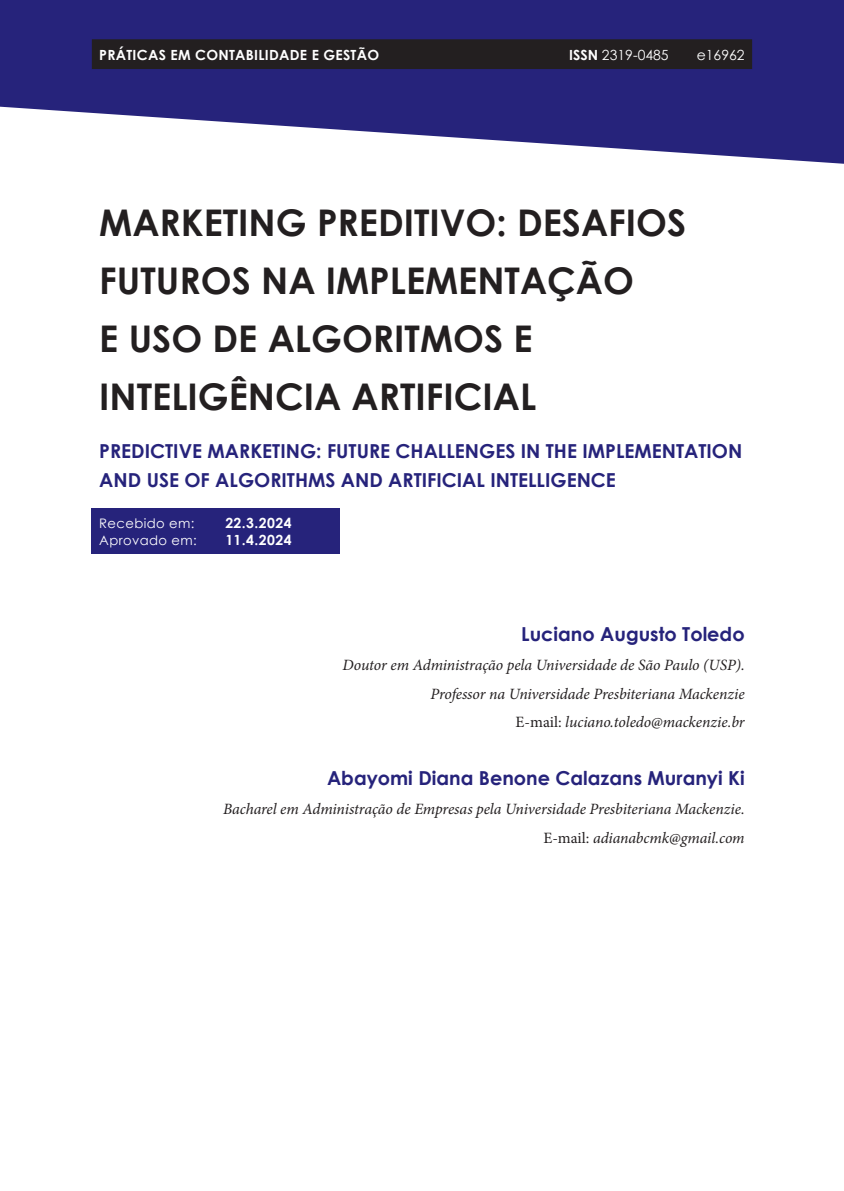
<style>
.page{position:relative;width:844px;height:1191px;background:#fff}
.page>*{position:absolute;margin:0;border:0;box-sizing:border-box;transform-origin:0 0}
.t1{font:700 36.75px/57.8px "Century Gothic";color:#231f20}
.t2{font:700 19.25px/28.9px "Century Gothic";color:#26237b}
.t3{font:italic 15.75px/28.9px "Minion Pro";letter-spacing:-.005em;color:#231f20;text-align:right}
.t4{font:700 14px "Century Gothic";letter-spacing:.02em;color:#fff}
.t5{font:14px "Century Gothic";color:#fff}
.t6{font:13.12px "Century Gothic";letter-spacing:.03em;color:#fff}
.s1{font-weight:700}
.s2{font-style:normal}
</style>
<div class="page">
<svg style="left:0;top:0;width:843px;height:164px;fill:#26237b"></svg>
<div style="left:92px;top:39px;width:660px;height:30px;background:#231f20"></div>
<div style="left:92px;top:508px;width:248px;height:46px;background:#26237b"></div>
<p class="t4" style="left:99px;top:44px;width:281px">PRÁTICAS EM CONTABILIDADE E GESTÃO</p>
<p class="t5" style="left:569px;top:45px;width:101px"><span class="s1">ISSN</span> 2319-0485</p>
<p class="t5" style="left:696px;top:45px;width:49px">e16962</p>
<h1 class="t1" style="left:99px;top:192px;width:588px">MARKETING PREDITIVO: DESAFIOS<br>FUTUROS NA IMPLEMENTAÇÃO<br>E USO DE ALGORITMOS E<br>INTELIGÊNCIA ARTIFICIAL</h1>
<p class="t2" style="left:99px;top:436px;width:644px">PREDICTIVE MARKETING: FUTURE CHALLENGES IN THE IMPLEMENTATION<br>AND USE OF ALGORITHMS AND ARTIFICIAL INTELLIGENCE</p>
<p class="t6" style="left:99px;top:514px;width:97px">Recebido em:</p>
<p class="t4" style="left:225px;top:512px;width:68px">22.3.2024</p>
<p class="t6" style="left:99px;top:531px;width:99px">Aprovado em:</p>
<p class="t4" style="left:225px;top:530px;width:68px">11.4.2024</p>
<p class="t2" style="left:521px;top:618px;width:225px">Luciano Augusto Toledo</p>
<p class="t3" style="left:342px;top:650px;width:403px">Doutor em Administração pela Universidade de São Paulo (USP).<br>Professor na Universidade Presbiteriana Mackenzie<br><span class="s2">E-mail:</span> luciano.toledo@mackenzie.br</p>
<p class="t2" style="left:327px;top:763px;width:419px">Abayomi Diana Benone Calazans Muranyi Ki</p>
<p class="t3" style="left:223px;top:794px;width:523px">Bacharel em Administração de Empresas pela Universidade Presbiteriana Mackenzie.<br><span class="s2">E-mail:</span> adianabcmk@gmail.com</p>
</div>
